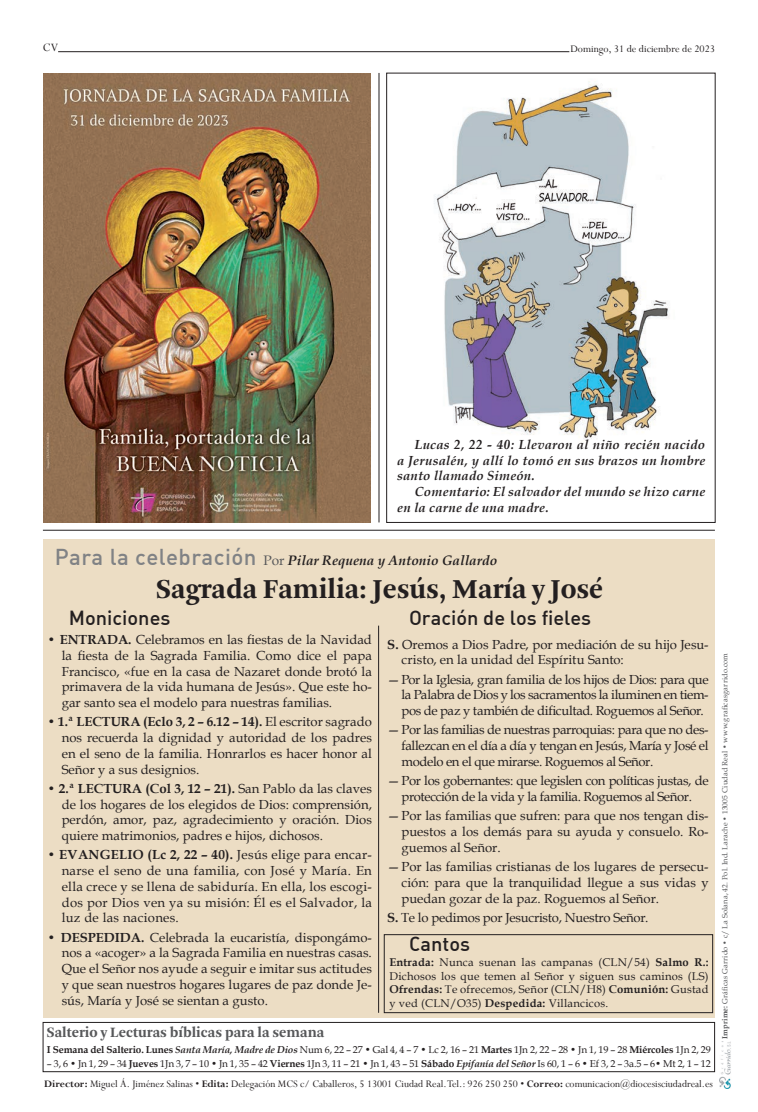
<style>
.page{position:relative;width:758px;height:1112px;background:#fff}
.page>*{position:absolute;margin:0;border:0;box-sizing:border-box;transform-origin:0 0}
.t1{font:700 28.75px "Arnhem";color:#231f20}
.t2{font:500 20px "DIN Alternate";color:#231f20}
.t3{font:700 15px "Arnhem";color:#57585a}
.t4{font:italic 700 13.75px "Book Antiqua";color:#231f20}
.t5{font:13.12px/15.8px "Book Antiqua";color:#231f20;text-align:justify}
.t6{font:italic 700 13.12px/15.8px "Book Antiqua";letter-spacing:.015em;color:#231f20;text-align:justify}
.t7{font:13.12px/15.8px "Book Antiqua";letter-spacing:-.03em;color:#231f20;text-align:center}
.t8{font:13.12px "Book Antiqua";letter-spacing:-.02em;color:#231f20}
.t9{font:12.5px "Perpetua";color:#231f20}
.t10{font:11.25px/13.5px "Book Antiqua";letter-spacing:.02em;color:#231f20;text-align:justify}
.t11{font:11.25px "Perpetua";color:#231f20}
.t12{font:11.12px "Perpetua";color:#231f20}
.t13{font:10px "Book Antiqua";letter-spacing:-.01em;color:#231f20}
.t14{font:7.5px "Book Antiqua";letter-spacing:.02em;color:#57585a}
.s1{font-family:"DIN";font-weight:500;font-style:normal;font-size:22.5px;color:#808285}
.s2{font-weight:400;font-style:normal;color:#57585a}
.s3{font-weight:700}
.s4{font-weight:700;font-style:italic}
</style>
<div class="page">
<div style="left:43px;top:1022px;width:672px;height:50px;border:1px solid #231f20"></div>
<div style="left:44px;top:539px;width:671px;height:479px;background:#ecddc4"></div>
<hr style="left:58px;top:51px;width:511px;height:1px;background:#231f20">
<img style="left:719px;top:1042px;width:12px;height:47px">
<img style="left:425px;top:72px;width:252px;height:368px">
<hr style="left:43px;top:530px;width:672px;height:1px;background:#231f20">
<hr style="left:379px;top:73px;width:1px;height:449px;background:#231f20">
<div style="left:384px;top:934px;width:328px;height:79px;border:1px solid #231f20"></div>
<hr style="left:378px;top:626px;width:1px;height:387px;background:#231f20">
<div style="left:386px;top:73px;width:329px;height:450px;border:1px solid #231f20"></div>
<img style="left:44px;top:74px;width:326px;height:448px">
<p class="t9" style="left:43px;top:39px;width:17px">CV</p>
<p class="t11" style="left:570px;top:42px;width:146px">Domingo, 31 de diciembre de 2023</p>
<p class="t6" style="left:397px;top:436px;width:309px;text-indent:18px">Lucas 2, 22 - 40: Llevaron al niño recién nacido a Jerusalén, y allí lo tomó en sus brazos un hombre santo llamado Simeón.</p>
<p class="t6" style="left:397px;top:484px;width:309px;text-indent:18px">Comentario: El salvador del mundo se hizo carne en la carne de una madre.</p>
<p class="t4" style="left:55px;top:551px;width:444px"><span class="s1">Para la celebración</span> <span class="s2">Por</span> Pilar Requena y Antonio Gallardo</p>
<p class="t1" style="left:156px;top:573px;width:448px">Sagrada Familia: Jesús, María y José</p>
<p class="t2" style="left:69px;top:605px;width:103px">Moniciones</p>
<p class="t2" style="left:409px;top:605px;width:184px">Oración de los fieles</p>
<p class="t5" style="left:62px;top:631px;width:312px;text-indent:-14px"><span class="s3">• ENTRADA.</span> Celebramos en las fiestas de la Navidad la fiesta de la Sagrada Familia. Como dice el papa Francisco, «fue en la casa de Nazaret donde brotó la primavera de la vida humana de Jesús». Que este ho&shy;gar santo sea el modelo para nuestras familias.</p>
<p class="t5" style="left:62px;top:714px;width:312px;text-indent:-14px"><span class="s3">• 1.ª LECTURA (Eclo 3, 2 – 6.12 – 14).</span> El escritor sagrado nos recuerda la dignidad y autoridad de los padres en el seno de la familia. Honrarlos es hacer honor al Señor y a sus designios.</p>
<p class="t5" style="left:62px;top:780px;width:312px;text-indent:-14px"><span class="s3">• 2.ª LECTURA (Col 3, 12 – 21).</span> San Pablo da las claves de los hogares de los elegidos de Dios: comprensión, perdón, amor, paz, agradecimiento y oración. Dios quiere matrimonios, padres e hijos, dichosos.</p>
<p class="t5" style="left:62px;top:847px;width:312px;text-indent:-14px"><span class="s3">• EVANGELIO (Lc 2, 22 – 40).</span> Jesús elige para encar&shy;narse el seno de una familia, con José y María. En ella crece y se llena de sabiduría. En ella, los escogi&shy;dos por Dios ven ya su misión: Él es el Salvador, la luz de las naciones.</p>
<p class="t5" style="left:62px;top:929px;width:312px;text-indent:-14px"><span class="s3">• DESPEDIDA.</span> Celebrada la eucaristía, dispongámo&shy;nos a «acoger» a la Sagrada Familia en nuestras casas.<br>Que el Señor nos ayude a seguir e imitar sus actitudes y que sean nuestros hogares lugares de paz donde Je&shy;sús, María y José se sientan a gusto.</p>
<p class="t5" style="left:401px;top:636px;width:308px;text-indent:-14px"><span class="s3">S.</span> Oremos a Dios Padre, por mediación de su hijo Jesu&shy;cristo, en la unidad del Espíritu Santo:</p>
<p class="t5" style="left:401px;top:671px;width:308px;text-indent:-14px">—Por la Iglesia, gran familia de los hijos de Dios: para que la Palabra de Dios y los sacramentos la iluminen en tiem&shy;pos de paz y también de dificultad. Roguemos al Señor.</p>
<p class="t5" style="left:401px;top:722px;width:309px;text-indent:-14px">—Por las familias de nuestras parroquias: para que no des&shy;fallezcan en el día a día y tengan en Jesús, María y José el modelo en el que mirarse. Roguemos al Señor.</p>
<p class="t7" style="left:387px;top:772px;width:323px">—Por los gobernantes: que legislen con políticas justas, de protección de la vida y la familia. Roguemos al Señor.</p>
<p class="t5" style="left:401px;top:808px;width:308px;text-indent:-14px">—Por las familias que sufren: para que nos tengan dis&shy;puestos a los demás para su ayuda y consuelo. Ro&shy;guemos al Señor.</p>
<p class="t5" style="left:401px;top:858px;width:308px;text-indent:-14px">—Por las familias cristianas de los lugares de persecu&shy;ción: para que la tranquilidad llegue a sus vidas y puedan gozar de la paz. Roguemos al Señor.</p>
<p class="t8" style="left:387px;top:908px;width:263px"><span class="s3">S.</span> Te lo pedimos por Jesucristo, Nuestro Señor.</p>
<p class="t2" style="left:409px;top:931px;width:63px">Cantos</p>
<p class="t10" style="left:389px;top:955px;width:321px"><span class="s3">Entrada:</span> Nunca suenan las campanas (CLN/54) <span class="s3">Salmo R.:<br></span>Dichosos los que temen al Señor y siguen sus caminos (LS)<br><span class="s3">Ofrendas:</span> Te ofrecemos, Señor (CLN/H8) <span class="s3">Comunión:</span> Gustad y ved (CLN/O35) <span class="s3">Despedida:</span> Villancicos.</p>
<p class="t3" style="left:47px;top:1024px;width:279px">Salterio y Lecturas bíblicas para la semana</p>
<p class="t13" style="left:47px;top:1043px;width:665px"><span class="s3">I Semana del Salterio. Lunes</span> <span class="s4">Santa María, Madre de Dios</span> Num 6, 22 – 27 • Gal 4, 4 – 7 • Lc 2, 16 – 21 <span class="s3">Martes</span> 1Jn 2, 22 – 28 • Jn 1, 19 – 28 <span class="s3">Miércoles</span> 1Jn 2, 29</p>
<p class="t13" style="left:47px;top:1056px;width:665px">– 3, 6 • Jn 1, 29 – 34 <span class="s3">Jueves</span> 1Jn 3, 7 – 10 • Jn 1, 35 – 42 <span class="s3">Viernes</span> 1Jn 3, 11 – 21 • Jn 1, 43 – 51 <span class="s3">Sábado</span> <span class="s4">Epifanía del Señor</span> Is 60, 1 – 6 • Ef 3, 2 – 3a.5 – 6• Mt 2, 1 – 12</p>
<p class="t12" style="left:44px;top:1076px;width:670px"><span class="s3">Director:</span> Miguel Á. Jiménez Salinas • <span class="s3">Edita:</span> Delegación MCS c/ Caballeros, 5 13001 Ciudad Real. Tel.: 926 250 250 • <span class="s3">Correo:</span> comunicacion@diocesisciudadreal.es</p>
<p class="t14" style="left:719px;top:1039px;width:387px;rotate:-90deg"><span class="s3">Imprime:</span> Gráficas Garrido • c/ La Solana, 42. Pol. Ind. Larache • 13005 Ciudad Real • www.graficasgarrido.com</p>
</div>
